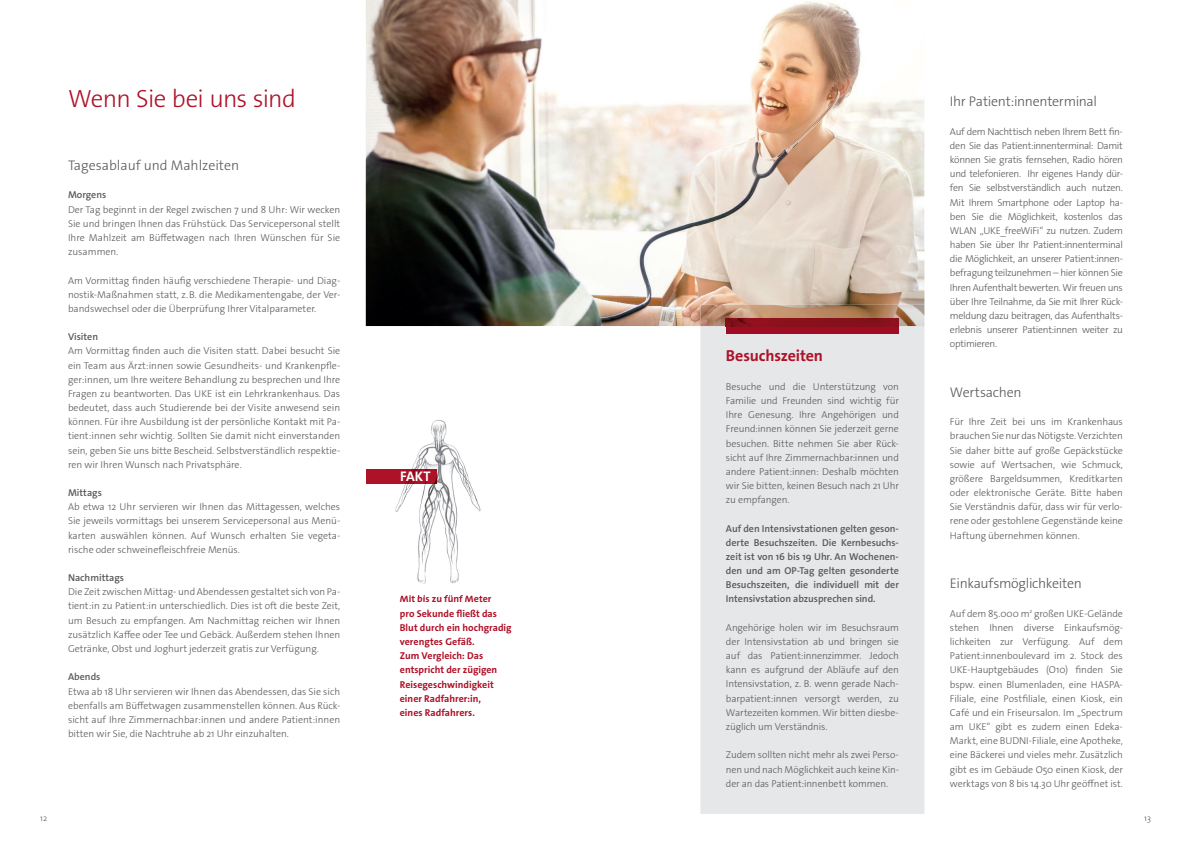
<style>
.page{position:relative;width:1191px;height:842px;background:#fff}
.page>*{position:absolute;margin:0;border:0;box-sizing:border-box;transform-origin:0 0}
.t1{font:300 25px "The Sans Os F";letter-spacing:-.035em;color:#ae1229}
.t2{font:700 16px "The Sans Os F";letter-spacing:-.01em;color:#ae1229}
.t3{font:300 14px "The Sans Os F";letter-spacing:-.015em;color:#57585a}
.t4{font:700 14px "The Sans Os F";color:#fff}
.t5{font:300 10px/14.2px "The Sans Os F";color:#57585a;text-align:justify}
.t6{font:600 10px/14.2px "The Sans Os F";color:#57585a;text-align:justify}
.t7{font:700 10px/14.2px "The Sans Os F";color:#ae1229}
.t8{font:300 8.5px "The Sans Os F";color:#57585a}
</style>
<div class="page">
<img style="left:366px;top:0;width:558px;height:326px">
<div style="left:700px;top:326px;width:224px;height:488px;background:#e6e7e9"></div>
<img style="left:700px;top:305px;width:224px;height:21px">
<div style="left:726px;top:326px;width:173px;height:7px;background:#a00c24"></div>
<img style="left:726px;top:319px;width:173px;height:7px">
<img style="left:381px;top:420px;width:100px;height:164px">
<img style="left:401px;top:595px;width:81px;height:1px">
<div style="left:366px;top:469px;width:15px;height:14px;background:#ae1229"></div>
<img style="left:381px;top:469px;width:56px;height:14px">
<h1 class="t1" style="left:68px;top:83px;width:230px">Wenn Sie bei uns sind</h1>
<h3 class="t3" style="left:68px;top:156px;width:173px">Tagesablauf und Mahlzeiten</h3>
<p class="t6" style="left:68px;top:188px;width:40px">Morgens</p>
<p class="t5" style="left:68px;top:202px;width:274px">Der Tag beginnt in der Regel zwischen 7 und 8 Uhr: Wir wecken Sie und bringen Ihnen das Frühstück. Das Servicepersonal stellt Ihre Mahlzeit am Büffetwagen nach Ihren Wünschen für Sie zusammen.</p>
<p class="t5" style="left:68px;top:273px;width:274px">Am Vormittag finden häufig verschiedene Therapie- und Diag&shy;nostik-Maßnahmen statt, z. B. die Medikamentengabe, der Ver&shy;bandswechsel oder die Überprüfung Ihrer Vitalparameter.</p>
<p class="t6" style="left:68px;top:330px;width:32px">Visiten</p>
<p class="t5" style="left:68px;top:344px;width:274px">Am Vormittag finden auch die Visiten statt. Dabei besucht Sie ein Team aus Ärzt:innen sowie Gesundheits- und Krankenpfle&shy;ger:innen, um Ihre weitere Behandlung zu besprechen und Ihre Fragen zu beantworten. Das UKE ist ein Lehrkrankenhaus. Das bedeutet, dass auch Studierende bei der Visite anwesend sein können. Für ihre Ausbildung ist der persönliche Kontakt mit Pa&shy;tient:innen sehr wichtig. Sollten Sie damit nicht einverstanden sein, geben Sie uns bitte Bescheid. Selbstverständlich respektie&shy;ren wir Ihren Wunsch nach Privatsphäre.</p>
<p class="t6" style="left:68px;top:486px;width:35px">Mittags</p>
<p class="t5" style="left:68px;top:500px;width:274px">Ab etwa 12 Uhr servieren wir Ihnen das Mittagessen, welches Sie jeweils vormittags bei unserem Servicepersonal aus Menü&shy;karten auswählen können. Auf Wunsch erhalten Sie vegeta&shy;rische oder schweinefleischfreie Menüs.</p>
<p class="t6" style="left:68px;top:571px;width:57px">Nachmittags</p>
<p class="t5" style="left:68px;top:585px;width:274px">Die Zeit zwischen Mittag- und Abendessen gestaltet sich von Pa&shy;tient:in zu Patient:in unterschiedlich. Dies ist oft die beste Zeit, um Besuch zu empfangen. Am Nachmittag reichen wir Ihnen zusätzlich Kaffee oder Tee und Gebäck. Außerdem stehen Ihnen Getränke, Obst und Joghurt jederzeit gratis zur Verfügung.</p>
<p class="t6" style="left:68px;top:670px;width:34px">Abends</p>
<p class="t5" style="left:68px;top:684px;width:274px">Etwa ab 18 Uhr servieren wir Ihnen das Abendessen, das Sie sich ebenfalls am Büffetwagen zusammenstellen können. Aus Rück&shy;sicht auf Ihre Zimmernachbar:innen und andere Patient:innen bitten wir Sie, die Nachtruhe ab 21 Uhr einzuhalten.</p>
<h3 class="t4" style="left:400px;top:467px;width:32px">FAKT</h3>
<p class="t7" style="left:400px;top:592px;width:113px">Mit bis zu fünf Meter<br>pro Sekunde fließt das<br>Blut durch ein hochgradig verengtes Gefäß.<br>Zum Vergleich: Das entspricht der zügigen<br>Reisegeschwindigkeit einer Radfahrer:in,<br>eines Radfahrers.</p>
<h2 class="t2" style="left:726px;top:346px;width:99px">Besuchszeiten</h2>
<p class="t5" style="left:726px;top:379px;width:174px">Besuche und die Unterstützung von Familie und Freunden sind wichtig für Ihre Genesung. Ihre Angehörigen und Freund:innen können Sie jederzeit gerne besuchen. Bitte nehmen Sie aber Rück&shy;sicht auf Ihre Zimmernachbar:innen und andere Patient:innen: Deshalb möchten wir Sie bitten, keinen Besuch nach 21 Uhr zu empfangen.</p>
<p class="t6" style="left:726px;top:521px;width:174px">Auf den Intensivstationen gelten geson&shy;derte Besuchszeiten. Die Kernbesuchs&shy;zeit ist von 16 bis 19 Uhr. An Wochenen&shy;den und am OP-Tag gelten gesonderte Besuchszeiten, die individuell mit der Intensivstation abzusprechen sind.</p>
<p class="t5" style="left:726px;top:620px;width:174px">Angehörige holen wir im Besuchsraum der Intensivstation ab und bringen sie auf das Patient:innenzimmer. Jedoch kann es aufgrund der Abläufe auf den Intensivstation, z. B. wenn gerade Nach&shy;barpatient:innen versorgt werden, zu Wartezeiten kommen. Wir bitten diesbe&shy;züglich um Verständnis.</p>
<p class="t5" style="left:726px;top:748px;width:174px">Zudem sollten nicht mehr als zwei Perso&shy;nen und nach Möglichkeit auch keine Kin&shy;der an das Patient:innenbett kommen.</p>
<h3 class="t3" style="left:950px;top:93px;width:148px">Ihr Patient:innenterminal</h3>
<p class="t5" style="left:950px;top:124px;width:174px">Auf dem Nachttisch neben Ihrem Bett fin&shy;den Sie das Patient:innenterminal: Damit können Sie gratis fernsehen, Radio hören und telefonieren. Ihr eigenes Handy dür&shy;fen Sie selbstverständlich auch nutzen.<br>Mit Ihrem Smartphone oder Laptop ha&shy;ben Sie die Möglichkeit, kostenlos das WLAN „UKE_freeWiFi“ zu nutzen. Zudem haben Sie über Ihr Patient:innenterminal die Möglichkeit, an unserer Patient:innen&shy;befragung teilzunehmen – hier können Sie Ihren Aufenthalt bewerten. Wir freuen uns über Ihre Teilnahme, da Sie mit Ihrer Rück&shy;meldung dazu beitragen, das Aufenthalts&shy;erlebnis unserer Patient:innen weiter zu optimieren.</p>
<h3 class="t3" style="left:950px;top:383px;width:73px">Wertsachen</h3>
<p class="t5" style="left:950px;top:415px;width:174px">Für Ihre Zeit bei uns im Krankenhaus brauchen Sie nur das Nötigste. Verzichten Sie daher bitte auf große Gepäck stücke sowie auf Wertsachen, wie Schmuck, größere Bargeldsummen, Kreditkarten oder elektronische Geräte. Bitte haben Sie Verständnis dafür, dass wir für verlo&shy;rene oder gestohlene Gegenstände keine Haftung übernehmen können.</p>
<h3 class="t3" style="left:950px;top:574px;width:133px">Einkaufsmöglich keiten</h3>
<p class="t5" style="left:950px;top:606px;width:174px">Auf dem 85.000 m<sup>2</sup> großen UKE-Gelände stehen Ihnen diverse Einkaufs mög&shy;l ichkeiten zur Ver fügung. Auf dem Patient:innenboulevard im 2. Stock des UKE-Hauptgebäudes (O10) finden Sie bspw. einen Blumenladen, eine HASPA-Filiale, eine Postfiliale, einen Kiosk, ein Café und ein Friseursalon. Im „Spectrum am UKE“ gibt es zudem einen Edeka-Markt, eine BUDNI-Filiale, eine Apotheke, eine Bäckerei und vieles mehr. Zusätzlich gibt es im Gebäude O50 einen Kiosk, der werktags von 8 bis 14.30 Uhr geöffnet ist.</p>
<p class="t8" style="left:40px;top:812px;width:8px">12</p>
<p class="t8" style="left:1144px;top:812px;width:8px">13</p>
</div>
